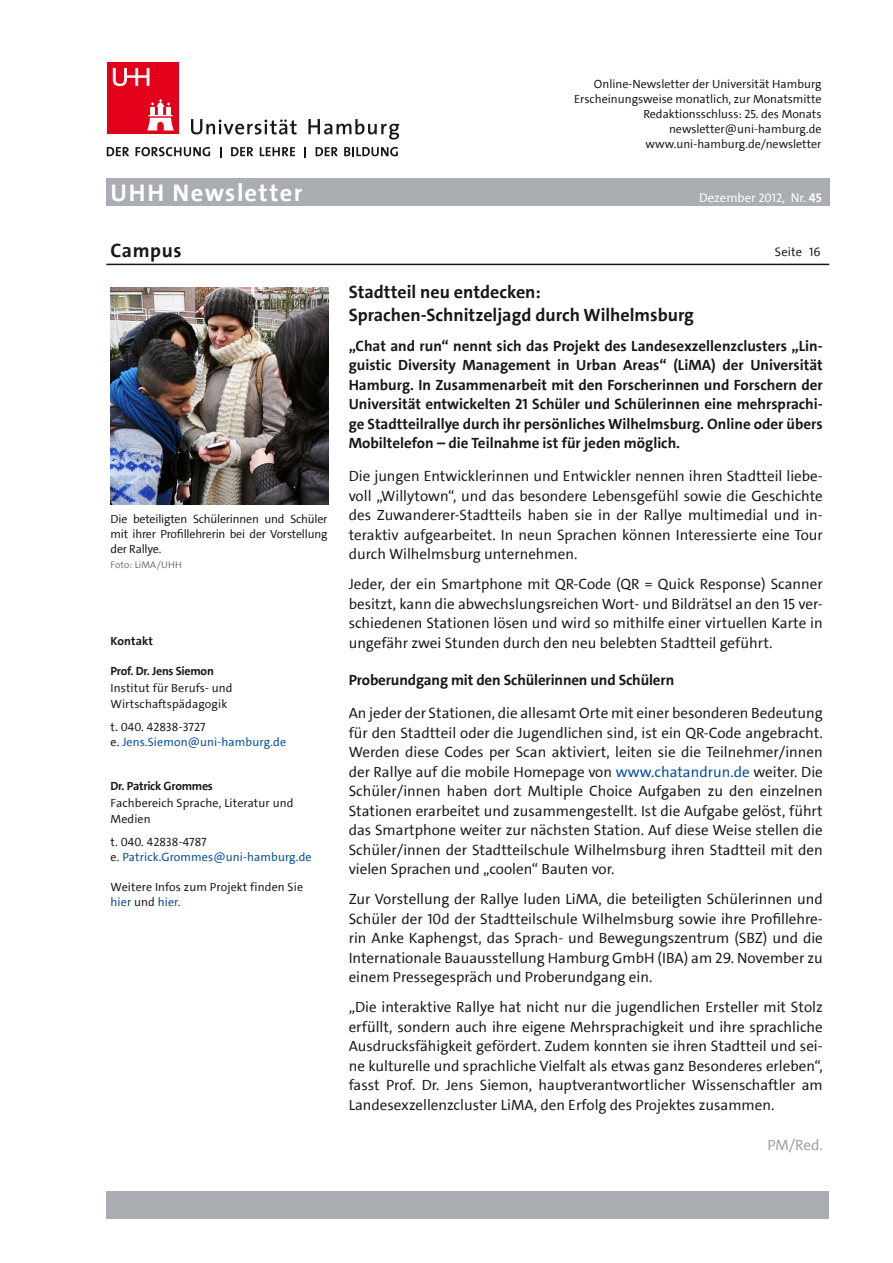
<style>
.page{position:relative;width:893px;height:1263px;background:#fff}
.page>*{position:absolute;margin:0;border:0;box-sizing:border-box;transform-origin:0 0}
.t1{font:700 24.3px "The Sans UHH";letter-spacing:.06em;color:#fff}
.t2{font:700 19.5px "The Sans UHH";letter-spacing:.03em;color:#1a171c}
.t3{font:700 18px/22.5px "The Sans UHH";color:#1a171c}
.t4{font:15px/19.5px "The Sans UHH";color:#1a171c;text-align:justify}
.t5{font:700 15px/19.5px "The Sans UHH";letter-spacing:-.005em;color:#1a171c;text-align:justify}
.t6{font:15px "The Sans UHH";color:#9d9ea0}
.t7{font:12.75px "The Sans UHH";color:#fff}
.t8{font:12.3px "The Sans UHH";letter-spacing:.01em;color:#1a171c}
.t9{font:12px/15px "The Sans UHH";color:#1a171c}
.t10{font:12px/15px "The Sans UHH";letter-spacing:.01em;color:#004a99}
.t11{font:700 12px "The Sans UHH";letter-spacing:-.02em;color:#1a171c}
.t12{font:700 12px "The Sans UHH";letter-spacing:.01em;color:#1a171c}
.t13{font:9.75px "The Sans UHH";letter-spacing:.01em;color:#707173}
.s1{font-size:12.3px}
.s2{font-weight:700}
.s3{color:#1a171c}
.s4{color:#004a99}
</style>
<div class="page">
<svg style="left:191px;top:119px;width:106px;height:15px"></svg>
<svg style="left:308px;top:119px;width:91px;height:21px"></svg>
<div style="left:107px;top:63px;width:72px;height:71px;background:#e2001a"></div>
<svg style="left:147px;top:99px;width:27px;height:31px"></svg>
<svg style="left:113px;top:68px;width:36px;height:18px"></svg>
<svg style="left:107px;top:147px;width:22px;height:9px"></svg>
<svg style="left:136px;top:147px;width:74px;height:9px"></svg>
<svg style="left:231px;top:147px;width:22px;height:9px"></svg>
<svg style="left:260px;top:147px;width:35px;height:9px"></svg>
<svg style="left:316px;top:147px;width:22px;height:9px"></svg>
<svg style="left:344px;top:147px;width:54px;height:9px"></svg>
<div style="left:106px;top:179px;width:723px;height:27px;background:#aaaeb2"></div>
<div style="left:106px;top:1191px;width:723px;height:27px;background:#aaaeb2"></div>
<hr style="left:106px;top:264px;width:723px;height:1px;background:#1a171c">
<img style="left:111px;top:287px;width:217px;height:218px">
<p class="t9" style="left:574px;top:76px;width:249px;text-align:right">Online-Newsletter der Universität Hamburg Erscheinungsweise monatlich, zur Monatsmitte Redaktionsschluss: 25. des Monats newsletter@uni-hamburg.de www.uni-hamburg.de/newsletter</p>
<h1 class="t1" style="left:111px;top:177px;width:194px">UHH Newsletter</h1>
<p class="t7" style="left:699px;top:189px;width:124px">Dezember <span class="s1">2012</span>, Nr. <span class="s2">45</span></p>
<h2 class="t2" style="left:111px;top:238px;width:73px">Campus</h2>
<p class="t8" style="left:775px;top:244px;width:29px">Seite</p>
<p class="t8" style="left:809px;top:244px;width:13px">16</p>
<p class="t9" style="left:111px;top:511px;width:218px;text-align:justify">Die beteiligten Schülerinnen und Schüler mit ihrer Profillehrerin bei der Vorstellung der Rallye.</p>
<p class="t13" style="left:111px;top:558px;width:73px">Foto: LiMA/UHH</p>
<p class="t12" style="left:111px;top:633px;width:44px">Kontakt</p>
<p class="t11" style="left:111px;top:663px;width:105px">Prof. Dr. Jens Siemon</p>
<p class="t9" style="left:111px;top:680px;width:124px;line-height:16.2px">Institut für Berufs- und<br>Wirtschaftspädagogik</p>
<p class="t10" style="left:111px;top:719px;width:177px"><span class="s3">t. 040. 42838-3727<br>e.</span> Jens.Siemon@uni-hamburg.de</p>
<p class="t11" style="left:111px;top:778px;width:104px">Dr. Patrick Grommes</p>
<p class="t9" style="left:111px;top:795px;width:184px;line-height:16.2px">Fachbereich Sprache, Literatur und<br>Medien</p>
<p class="t10" style="left:111px;top:834px;width:203px"><span class="s3">t. 040. 42838-4787<br>e.</span> Patrick.Grommes@uni-hamburg.de</p>
<p class="t9" style="left:111px;top:879px;width:194px">Weitere Infos zum Projekt finden Sie <span class="s4">hier</span> und <span class="s4">hier.</span></p>
<p class="t3" style="left:349px;top:281px;width:347px">Stadtteil neu entdecken:<br>Sprachen-Schnitzeljagd durch Wilhelmsburg</p>
<p class="t5" style="left:349px;top:336px;width:476px">„Chat and run“ nennt sich das Projekt des Landesexzellenzclusters „Lin&shy;guistic Diversity Management in Urban Areas“ (LiMA) der Universität Hamburg. In Zusammenarbeit mit den Forscherinnen und Forschern der Universität entwickelten 21 Schüler und Schülerinnen eine mehrsprachi&shy;ge Stadtteilrallye durch ihr persönliches Wilhelmsburg. Online oder übers Mobiltelefon – die Teilnahme ist für jeden möglich.</p>
<p class="t4" style="left:349px;top:467px;width:476px">Die jungen Entwicklerinnen und Entwickler nennen ihren Stadtteil liebe&shy;voll „Willytown“, und das besondere Lebensgefühl sowie die Geschichte des Zuwanderer-Stadtteils haben sie in der Rallye multimedial und in&shy;teraktiv aufgearbeitet. In neun Sprachen können Interessierte eine Tour durch Wilhelmsburg unternehmen.</p>
<p class="t4" style="left:349px;top:575px;width:476px">Jeder, der ein Smartphone mit QR-Code (QR = Quick Response) Scanner besitzt, kann die abwechslungsreichen Wort- und Bildrätsel an den 15 ver&shy;schiedenen Stationen lösen und wird so mithilfe einer virtuellen Karte in ungefähr zwei Stunden durch den neu belebten Stadtteil geführt.</p>
<p class="t5" style="left:349px;top:671px;width:327px">Proberundgang mit den Schülerinnen und Schülern</p>
<p class="t4" style="left:349px;top:704px;width:476px">An jeder der Stationen, die allesamt Orte mit einer besonderen Bedeutung für den Stadtteil oder die Jugendlichen sind, ist ein QR-Code angebracht.<br>Werden diese Codes per Scan aktiviert, leiten sie die Teilnehmer/innen der Rallye auf die mobile Homepage von <span class="s4">www.chatandrun.de</span> weiter. Die Schüler/innen haben dort Multiple Choice Aufgaben zu den einzelnen Stationen erarbeitet und zusammengestellt. Ist die Aufgabe gelöst, führt das Smartphone weiter zur nächsten Station. Auf diese Weise stellen die Schüler/innen der Stadtteilschule Wilhelmsburg ihren Stadtteil mit den vielen Sprachen und „coolen“ Bauten vor.</p>
<p class="t4" style="left:349px;top:890px;width:476px">Zur Vorstellung der Rallye luden LiMA, die beteiligten Schülerinnen und Schüler der 10d der Stadtteilschule Wilhelmsburg sowie ihre Profillehre&shy;rin Anke Kaphengst, das Sprach- und Bewegungszentrum (SBZ) und die Internationale Bauausstellung Hamburg GmbH (IBA) am 29. November zu einem Pressegespräch und Proberundgang ein.</p>
<p class="t4" style="left:349px;top:998px;width:476px">„Die interaktive Rallye hat nicht nur die jugendlichen Ersteller mit Stolz erfüllt, sondern auch ihre eigene Mehrsprachigkeit und ihre sprachliche Ausdrucksfähigkeit gefördert. Zudem konnten sie ihren Stadtteil und sei&shy;ne kulturelle und sprachliche Vielfalt als etwas ganz Besonderes erleben“, fasst Prof. Dr. Jens Siemon, hauptverantwortlicher Wissenschaftler am Landesexzellenzcluster LiMA, den Erfolg des Projektes zusammen.</p>
<p class="t6" style="left:767px;top:1136px;width:57px">PM/Red.</p>
</div>
